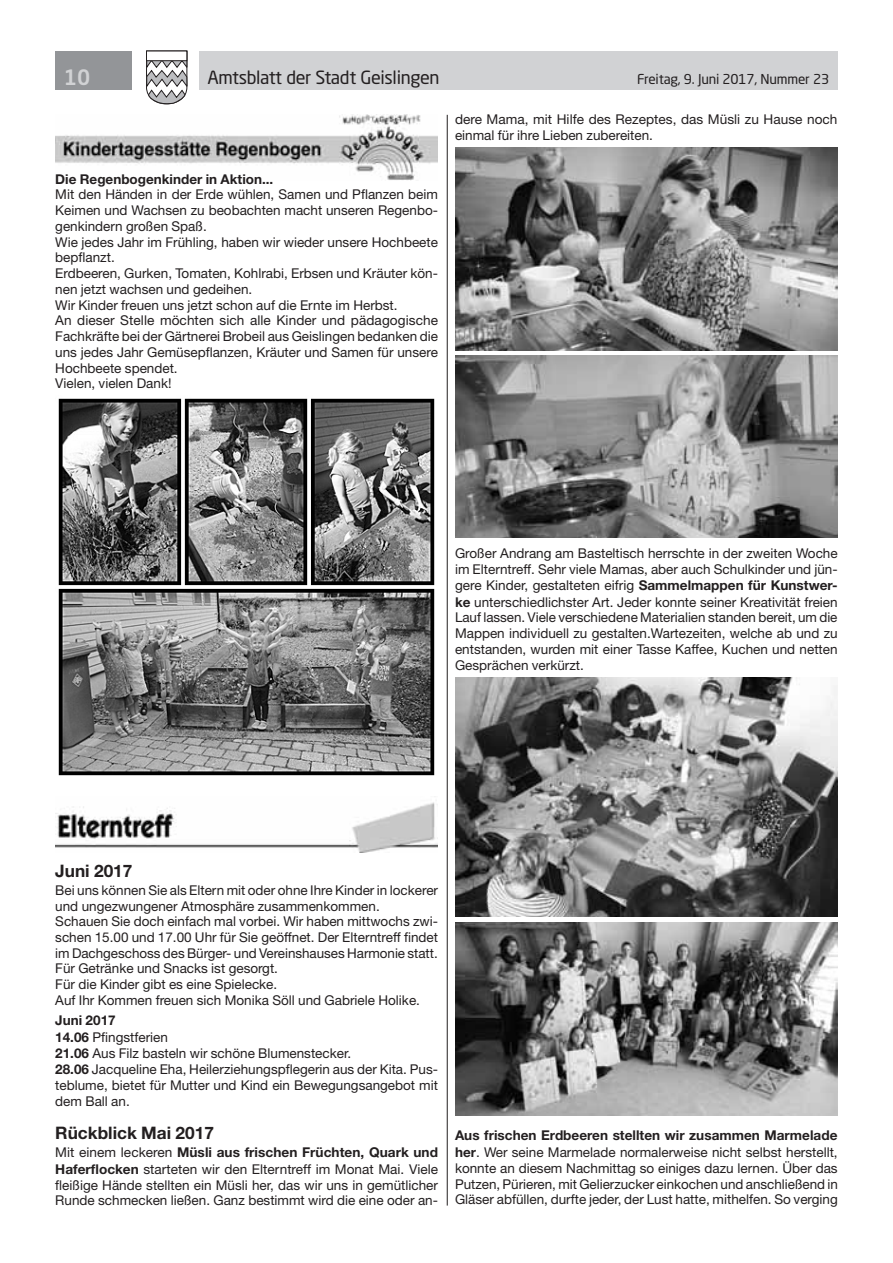
<style>
.page{position:relative;width:893px;height:1263px;background:#fff}
.page>*{position:absolute;margin:0;border:0;box-sizing:border-box;transform-origin:0 0}
.t1{font:500 21px "Neo Sans Std";color:#d1d2d4}
.t2{font:18px "Neo Sans Std";letter-spacing:-.02em;color:#231f20}
.t3{font:700 17.25px "Helvetica Neue LT Std";color:#231f20}
.t4{font:13.5px/15.8px "Helvetica Neue LT Std";color:#231f20}
.t5{font:700 13.5px "Helvetica Neue LT Std";color:#231f20}
.t6{font:13.5px "Neo Sans Std";letter-spacing:-.015em;color:#231f20}
.s1{font-weight:700}
</style>
<div class="page">
<div style="left:199px;top:51px;width:639px;height:38px;background:#d1d2d4"></div>
<div style="left:55px;top:51px;width:77px;height:38px;background:#939598"></div>
<svg style="left:146px;top:50px;width:42px;height:55px"></svg>
<div style="left:146px;top:51px;width:41px;height:10px;background:#fff;border:1px solid #231f20"></div>
<hr style="left:447px;top:115px;width:1px;height:1090px;background:#231f20">
<img style="left:55px;top:115px;width:383px;height:66px">
<img style="left:58px;top:398px;width:377px;height:378px">
<img style="left:55px;top:802px;width:383px;height:50px">
<img style="left:455px;top:148px;width:383px;height:202px">
<img style="left:455px;top:355px;width:383px;height:183px">
<img style="left:455px;top:677px;width:383px;height:240px">
<img style="left:455px;top:922px;width:383px;height:193px">
<h1 class="t1" style="left:64px;top:64px;width:28px">10</h1>
<h2 class="t2" style="left:207px;top:66px;width:234px">Amtsblatt der Stadt Geislingen</h2>
<p class="t6" style="left:637px;top:71px;width:194px">Freitag, 9. Juni 2017, Nummer 23</p>
<p class="t5" style="left:55px;top:170px;width:220px">Die Regenbogenkinder in Aktion...</p>
<p class="t4" style="left:55px;top:186px;width:384px">Mit den Händen in der Erde wühlen, Samen und Pflanzen beim Keimen und Wachsen zu beobachten macht unseren Regenbo&shy;genkindern großen Spaß.<br>Wie jedes Jahr im Frühling, haben wir wieder unsere Hochbeete bepflanzt.<br>Erdbeeren, Gurken, Tomaten, Kohlrabi, Erbsen und Kräuter kön&shy;nen jetzt wachsen und gedeihen.<br>Wir Kinder freuen uns jetzt schon auf die Ernte im Herbst.<br>An dieser Stelle möchten sich alle Kinder und pädagogische Fachkräfte bei der Gärtnerei Brobeil aus Geislingen bedanken die uns jedes Jahr Gemüsepflanzen, Kräuter und Samen für unsere Hochbeete spendet.<br>Vielen, vielen Dank!</p>
<p class="t4" style="left:455px;top:112px;width:384px">dere Mama, mit Hilfe des Rezeptes, das Müsli zu Hause noch einmal für ihre Lieben zubereiten.</p>
<p class="t4" style="left:455px;top:545px;width:384px;text-align:justify">Großer Andrang am Basteltisch herrschte in der zweiten Woche im Elterntreff. Sehr viele Mamas, aber auch Schulkinder und jün&shy;gere Kinder, gestalteten eifrig <span class="s1">Sammelmappen für Kunstwer&shy;ke</span> unterschiedlichster Art. Jeder konnte seiner Kreativität freien Lauf lassen. Viele verschiedene Materialien standen bereit, um die Mappen individuell zu gestalten.Wartezeiten, welche ab und zu entstanden, wurden mit einer Tasse Kaffee, Kuchen und netten Gesprächen verkürzt.</p>
<p class="t3" style="left:55px;top:860px;width:79px">Juni 2017</p>
<p class="t4" style="left:55px;top:882px;width:384px">Bei uns können Sie als Eltern mit oder ohne Ihre Kinder in lockerer und ungezwungener Atmosphäre zusammenkommen.<br>Schauen Sie doch einfach mal vorbei. Wir haben mittwochs zwi&shy;schen 15.00 und 17.00 Uhr für Sie geöffnet. Der Elterntreff findet im Dachgeschoss des Bürger- und Vereinshauses Harmonie statt.<br>Für Getränke und Snacks ist gesorgt.<br>Für die Kinder gibt es eine Spielecke.<br>Auf Ihr Kommen freuen sich Monika Söll und Gabriele Holike.</p>
<p class="t4" style="left:55px;top:1012px;width:384px"><span class="s1">Juni 2017<br>14.06</span> Pfingstferien<br><span class="s1">21.06</span> Aus Filz basteln wir schöne Blumenstecker.<br><span class="s1">28.06</span> Jacqueline Eha, Heilerziehungspflegerin aus der Kita. Pus&shy;teblume, bietet für Mutter und Kind ein Bewegungsangebot mit dem Ball an.</p>
<p class="t3" style="left:55px;top:1122px;width:160px">Rückblick Mai 2017</p>
<p class="t4" style="left:55px;top:1144px;width:384px;text-align:justify">Mit einem leckeren <span class="s1">Müsli aus frischen Früchten, Quark und Haferflocken</span> starteten wir den Elterntreff im Monat Mai. Viele fleißige Hände stellten ein Müsli her, das wir uns in gemütlicher Runde schmecken ließen. Ganz bestimmt wird die eine oder an-</p>
<p class="t4" style="left:455px;top:1127px;width:384px;text-align:justify"><span class="s1">Aus frischen Erdbeeren stellten wir zusammen Marmelade her</span>. Wer seine Marmelade normalerweise nicht selbst herstellt, konnte an diesem Nachmittag so einiges dazu lernen. Über das Putzen, Pürieren, mit Gelierzucker einkochen und anschließend in Gläser abfüllen, durfte jeder, der Lust hatte, mithelfen. So verging</p>
</div>
